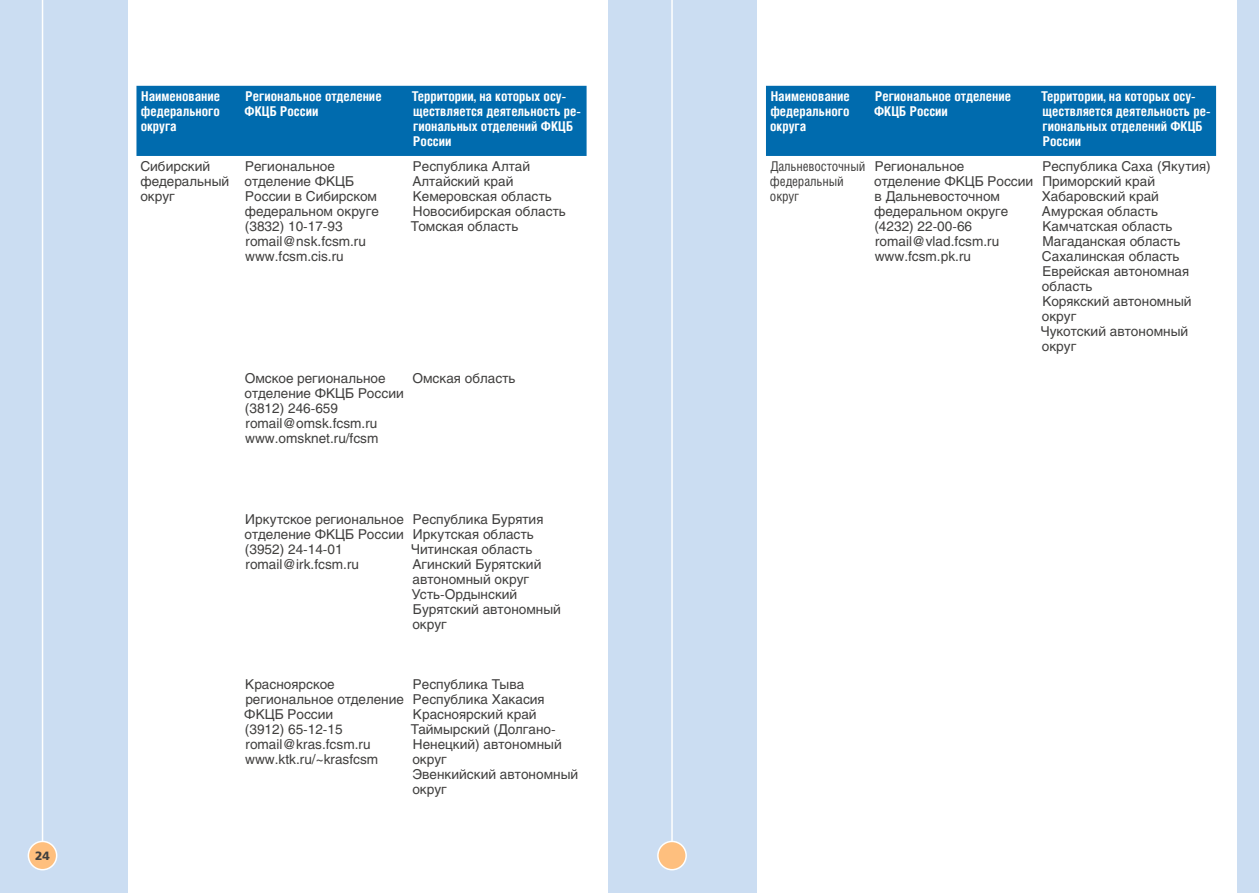
<style>
.page{position:relative;width:1259px;height:893px;background:#fff}
.page>*{position:absolute;margin:0;border:0;box-sizing:border-box;transform-origin:0 0}
.t1{font:13.5px/15px "Helios";color:#403f3e}
.t2{font:700 13.5px/15px "Helios Cond";color:#fffffe}
.t3{font:13.5px/15px "Helios Cond";letter-spacing:-.01em;color:#403f3e}
.t4{font:700 12px "AG Foreigner";color:#403f3e}
</style>
<div class="page">
<div style="left:0;top:0;width:128px;height:893px;background:#cbddf2"></div>
<div style="left:608px;top:0;width:21px;height:893px;background:#cbddf2"></div>
<div style="left:629px;top:0;width:128px;height:893px;background:#cbddf2"></div>
<div style="left:1237px;top:0;width:22px;height:893px;background:#cbddf2"></div>
<div style="left:136px;top:86px;width:450px;height:70px;background:#006bae"></div>
<div style="left:766px;top:86px;width:450px;height:70px;background:#006bae"></div>
<hr style="left:42px;top:0;width:1px;height:842px;background:#fffffe">
<div style="left:28px;top:841px;width:29px;height:29px;background:#febf7e;border-radius:50%"></div>
<div style="left:28px;top:841px;width:29px;height:29px;border:2px solid #fffffe;border-radius:50%"></div>
<hr style="left:671px;top:0;width:2px;height:842px;background:#fffffe">
<div style="left:658px;top:841px;width:28px;height:29px;background:#febf7e;border-radius:50%"></div>
<div style="left:657px;top:841px;width:30px;height:29px;border:2px solid #fffffe;border-radius:50%"></div>
<p class="t4" style="left:35px;top:849px;width:16px">24</p>
<p class="t2" style="left:141px;top:88px;width:81px;text-align:justify">Наименование федерального округа</p>
<p class="t2" style="left:244px;top:88px;width:139px">Региональное отделение<br>ФКЦБ России</p>
<p class="t2" style="left:412px;top:88px;width:171px">Территории, на которых осу&shy;ществляется деятельность ре&shy;гиональных отделений ФКЦБ<br>России</p>
<p class="t1" style="left:140px;top:158px;width:90px">Сибирский федеральный округ</p>
<p class="t1" style="left:245px;top:158px;width:136px">Региональное отделение ФКЦБ<br>России в Сибирском федеральном округе (3832) 10-17-93 romail@nsk.fcsm.ru www.fcsm.cis.ru</p>
<p class="t1" style="left:411px;top:158px;width:157px">Республика Алтай<br>Алтайский край<br>Кемеровская область<br>Новосибирская область<br>Томская область</p>
<p class="t1" style="left:245px;top:371px;width:161px">Омское региональное отделение ФКЦБ России (3812) 246-659 romail@omsk.fcsm.ru www.omsknet.ru/fcsm</p>
<p class="t1" style="left:412px;top:371px;width:105px">Омская область</p>
<p class="t1" style="left:245px;top:511px;width:161px">Иркутское региональное отделение ФКЦБ России (3952) 24-14-01 romail@irk.fcsm.ru</p>
<p class="t1" style="left:411px;top:511px;width:151px">Республика Бурятия<br>Иркутская область<br>Читинская область<br>Агинский Бурятский автономный округ<br>Усть-Ордынский<br>Бурятский автономный округ</p>
<p class="t1" style="left:244px;top:676px;width:161px">Красноярское региональное отделение<br>ФКЦБ России<br>(3912) 65-12-15 romail@kras.fcsm.ru www.ktk.ru/~krasfcsm</p>
<p class="t1" style="left:411px;top:676px;width:169px">Республика Тыва<br>Республика Хакасия<br>Красноярский край<br>Таймырский (Долгано-<br>Ненецкий) автономный округ<br>Эвенкийский автономный округ</p>
<p class="t2" style="left:770px;top:88px;width:81px;text-align:justify">Наименование федерального округа</p>
<p class="t2" style="left:874px;top:88px;width:139px">Региональное отделение<br>ФКЦБ России</p>
<p class="t2" style="left:1041px;top:88px;width:171px">Территории, на которых осу&shy;ществляется деятельность ре&shy;гиональных отделений ФКЦБ<br>России</p>
<p class="t3" style="left:770px;top:158px;width:97px">Дальневосточный федеральный округ</p>
<p class="t1" style="left:874px;top:158px;width:161px">Региональное отделение ФКЦБ России в Дальневосточном федеральном округе (4232) 22-00-66 romail@vlad.fcsm.ru www.fcsm.pk.ru</p>
<p class="t1" style="left:1040px;top:158px;width:172px">Республика Саха (Якутия)<br>Приморский край<br>Хабаровский край<br>Амурская область<br>Камчатская область<br>Магаданская область<br>Сахалинская область<br>Еврейская автономная область<br>Корякский автономный округ<br>Чукотский автономный округ</p>
</div>
